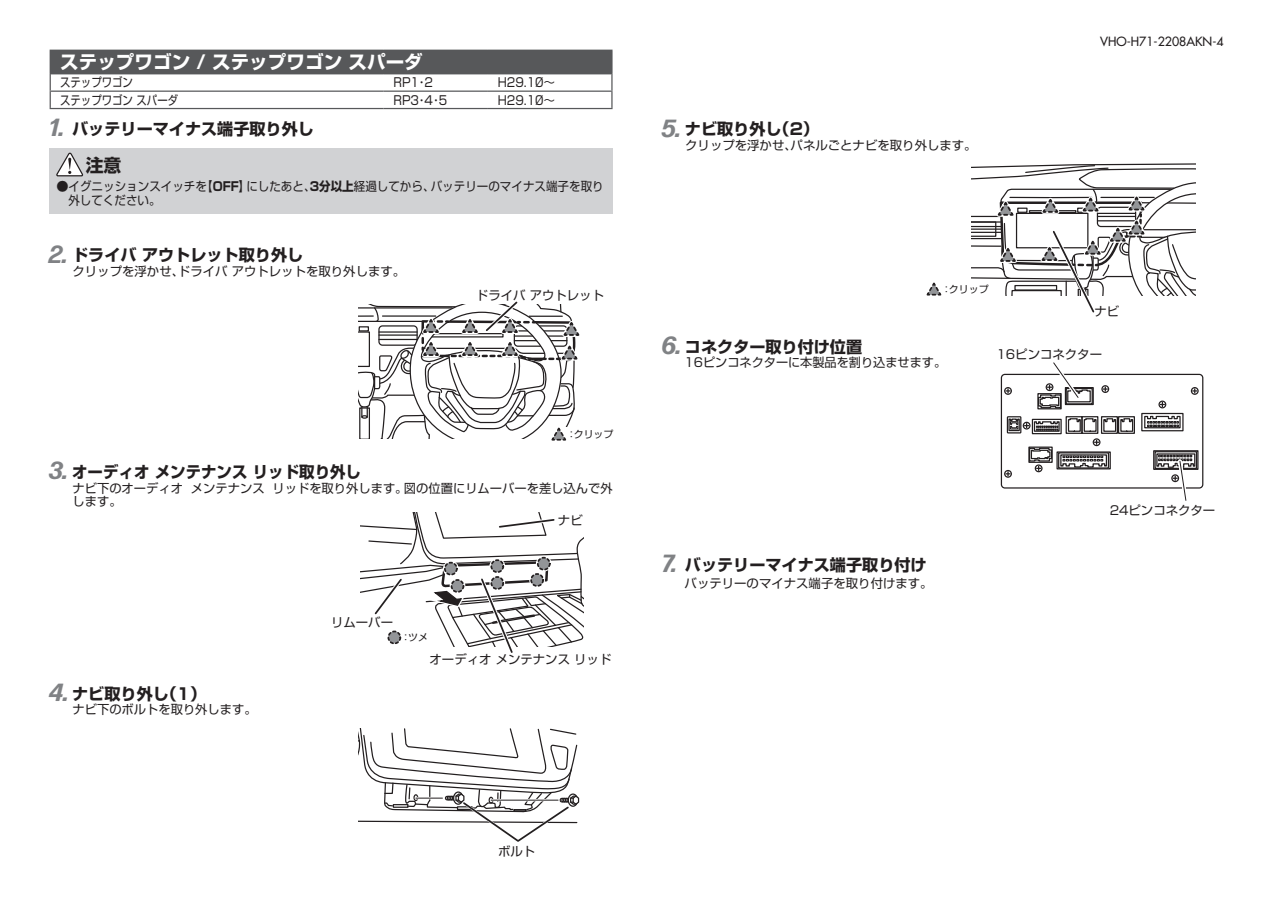
<style>
.page{position:relative;width:1275px;height:903px;background:#fff}
.page>*{position:absolute;margin:0;border:0;box-sizing:border-box;transform-origin:0 0}
.t1{font:italic 700 24.85px "Forma DJR Deck";color:#808285}
.t2{font:700 18.55px "Shin Go Pro";color:#fff}
.t3{font:700 17.85px "Shin Go Pro";color:#231f20}
.t4{font:700 16.1px "Shin Go Pro";color:#231f20}
.t5{font:700 16.1px "Shin Go Pro";color:#231f20;scale:.96 1}
.t6{font:12.42px/13.7px "Shin Go Pro";color:#231f20}
.t7{font:12.42px "Shin Go Pro";color:#231f20;scale:.93 1}
.t8{font:12.42px "Shin Go Pro";color:#231f20;scale:.9 1}
.t9{font:12.42px "Shin Go Pro";color:#231f20;scale:.84 1}
.t10{font:12.42px "Futura";color:#231f20}
.t11{font:700 12.42px "Shin Go Pro";color:#231f20;scale:.93 1}
.t12{font:9.97px "Shin Go Pro";color:#231f20}
.s1{font-weight:700}
</style>
<div class="page">
<div style="left:50px;top:50px;width:562px;height:24px;background:#57585a"></div>
<hr style="left:488px;top:50px;width:125px;height:1px;background:#57585a">
<hr style="left:611px;top:51px;width:2px;height:23px;background:#57585a">
<svg style="left:50px;top:74px;width:1px;height:34px"></svg>
<svg style="left:611px;top:74px;width:2px;height:34px"></svg>
<hr style="left:50px;top:91px;width:334px;height:1px;background:#57585a">
<hr style="left:488px;top:91px;width:125px;height:1px;background:#57585a">
<hr style="left:50px;top:108px;width:334px;height:1px;background:#57585a">
<hr style="left:488px;top:108px;width:125px;height:1px;background:#57585a">
<hr style="left:384px;top:91px;width:104px;height:1px;background:#57585a">
<hr style="left:384px;top:108px;width:104px;height:1px;background:#57585a">
<div style="left:50px;top:148px;width:563px;height:66px;background:#d1d2d4"></div>
<svg style="left:56px;top:152px;width:27px;height:25px"></svg>
<svg style="left:972px;top:163px;width:223px;height:150px"></svg>
<svg style="left:360px;top:513px;width:224px;height:140px"></svg>
<div style="left:386px;top:630px;width:46px;height:15px;background:#fff"></div>
<div style="left:388px;top:631px;width:12px;height:12px;background:#939598;border-radius:50%"></div>
<div style="left:387px;top:630px;width:14px;height:14px;border:2px dashed #231f20;border-radius:50%"></div>
<svg style="left:358px;top:729px;width:222px;height:113px"></svg>
<svg style="left:358px;top:301px;width:222px;height:140px"></svg>
<div style="left:926px;top:282px;width:66px;height:15px;background:#fff"></div>
<svg style="left:926px;top:282px;width:15px;height:14px"></svg>
<div style="left:1101px;top:416px;width:17px;height:18px;border:1px solid #231f20"></div>
<div style="left:1065px;top:416px;width:18px;height:18px;border:1px solid #231f20"></div>
<svg style="left:1067px;top:417px;width:29px;height:15px"></svg>
<div style="left:1081px;top:416px;width:17px;height:18px;border:1px solid #231f20"></div>
<svg style="left:1103px;top:417px;width:30px;height:15px"></svg>
<div style="left:1118px;top:416px;width:17px;height:18px;border:1px solid #231f20"></div>
<div style="left:1191px;top:387px;width:8px;height:8px;border:1px solid #231f20;border-radius:50%"></div>
<svg style="left:1193px;top:389px;width:4px;height:4px"></svg>
<div style="left:1158px;top:401px;width:8px;height:7px;border:1px solid #231f20;border-radius:50%"></div>
<svg style="left:1160px;top:403px;width:4px;height:3px"></svg>
<div style="left:1101px;top:385px;width:8px;height:8px;border:1px solid #231f20;border-radius:50%"></div>
<svg style="left:1103px;top:387px;width:4px;height:4px"></svg>
<div style="left:1093px;top:438px;width:7px;height:8px;border:1px solid #231f20;border-radius:50%"></div>
<div style="left:1035px;top:464px;width:7px;height:8px;border:1px solid #231f20;border-radius:50%"></div>
<div style="left:1004px;top:470px;width:8px;height:8px;border:1px solid #231f20;border-radius:50%"></div>
<svg style="left:1006px;top:472px;width:4px;height:4px"></svg>
<div style="left:1004px;top:387px;width:8px;height:8px;border:1px solid #231f20;border-radius:50%"></div>
<svg style="left:1006px;top:389px;width:4px;height:4px"></svg>
<div style="left:1141px;top:413px;width:42px;height:18px;border:1px solid #231f20"></div>
<svg style="left:1144px;top:415px;width:37px;height:14px"></svg>
<div style="left:1032px;top:419px;width:30px;height:15px;border:1px solid #231f20"></div>
<div style="left:1056px;top:451px;width:55px;height:18px;border:1px solid #231f20"></div>
<div style="left:1058px;top:452px;width:51px;height:17px;border:1px solid #231f20"></div>
<svg style="left:1060px;top:454px;width:48px;height:14px"></svg>
<div style="left:1153px;top:450px;width:45px;height:20px;border:1px solid #231f20"></div>
<div style="left:1154px;top:451px;width:43px;height:18px;border:1px solid #231f20"></div>
<div style="left:1001px;top:374px;width:202px;height:115px;border:1px solid #231f20;border-radius:4px"></div>
<svg style="left:1030px;top:448px;width:21px;height:22px"></svg>
<div style="left:1028px;top:446px;width:25px;height:17px;border:1px solid #231f20"></div>
<div style="left:1007px;top:416px;width:14px;height:17px;border:1px solid #231f20"></div>
<svg style="left:1008px;top:418px;width:52px;height:14px"></svg>
<svg style="left:1156px;top:453px;width:40px;height:48px"></svg>
<svg style="left:1037px;top:362px;width:57px;height:47px"></svg>
<h2 class="t2" style="left:60px;top:47px;width:364px">ステップワゴン / ステップワゴンスパーダ</h2>
<p class="t9" style="left:60px;top:72px;width:88px">ステップワゴン</p>
<p class="t8" style="left:425px;top:72px;width:11px">2</p>
<p class="t8" style="left:394px;top:72px;width:39px">RP ・1</p>
<p class="t8" style="left:498px;top:72px;width:65px">H29.10〜</p>
<p class="t9" style="left:60px;top:90px;width:142px">ステップワゴンスパーダ</p>
<p class="t4" style="left:72px;top:116px;width:243px">バッテリーマイナス端子取り外し</p>
<h1 class="t1" style="left:50px;top:112px;width:16px">1.</h1>
<p class="t8" style="left:394px;top:90px;width:39px">RP ・3</p>
<p class="t8" style="left:425px;top:90px;width:20px">・4</p>
<p class="t8" style="left:439px;top:90px;width:11px">5</p>
<p class="t8" style="left:498px;top:90px;width:65px">H29.10〜</p>
<h3 class="t3" style="left:86px;top:152px;width:37px">注意</h3>
<p class="t11" style="left:201px;top:177px;width:54px">【OFF】</p>
<p class="t6" style="left:68px;top:178px;width:140px;text-indent:-12px">●イグニッションスイッチを外してください。</p>
<p class="t7" style="left:246px;top:176px;width:204px">にしたあと <span class="s1">3</span>、<span class="s1">分以上</span>経過してから、</p>
<p class="t7" style="left:431px;top:176px;width:188px">バッテリーのマイナス端子を取り</p>
<h1 class="t1" style="left:50px;top:238px;width:20px">2.</h1>
<p class="t4" style="left:72px;top:243px;width:233px">ドライバアウトレット取り外し</p>
<p class="t6" style="left:178px;top:263px;width:229px">ドライバアウトレットを取り外します。</p>
<p class="t6" style="left:73px;top:263px;width:113px">クリップを浮かせ、</p>
<h1 class="t1" style="left:50px;top:455px;width:20px">3.</h1>
<p class="t5" style="left:72px;top:459px;width:302px">オーディオメンテナンスリッド取り外し</p>
<p class="t6" style="left:476px;top:287px;width:130px">ドライバアウトレット</p>
<p class="t12" style="left:574px;top:426px;width:41px">クリップ</p>
<p class="t12" style="left:566px;top:426px;width:11px">：</p>
<p class="t6" style="left:73px;top:480px;width:112px">ナビ下のオーディオします。</p>
<p class="t6" style="left:191px;top:480px;width:75px">メンテナンス</p>
<p class="t6" style="left:404px;top:480px;width:210px">図の位置にリムーバーを差し込んで外</p>
<p class="t6" style="left:273px;top:480px;width:137px">リッドを取り外します。</p>
<p class="t6" style="left:558px;top:511px;width:26px">ナビ</p>
<h1 class="t1" style="left:50px;top:676px;width:21px">4.</h1>
<p class="t4" style="left:72px;top:681px;width:98px">ナビ取り外し</p>
<p class="t4" style="left:161px;top:681px;width:47px">)1(</p>
<p class="t6" style="left:73px;top:701px;width:186px">ナビ下のボルトを取り外します。</p>
<p class="t6" style="left:331px;top:614px;width:64px">リムーバー</p>
<p class="t12" style="left:408px;top:629px;width:21px">ツメ</p>
<p class="t12" style="left:401px;top:629px;width:11px">：</p>
<p class="t6" style="left:430px;top:651px;width:183px">オーディオメンテナンスリッド</p>
<h1 class="t1" style="left:662px;top:112px;width:21px">5.</h1>
<p class="t4" style="left:685px;top:116px;width:98px">ナビ取り外し</p>
<p class="t4" style="left:773px;top:116px;width:47px">)2(</p>
<p class="t6" style="left:791px;top:137px;width:188px">パネルごとナビを取り外します。</p>
<p class="t6" style="left:685px;top:137px;width:113px">クリップを浮かせ、</p>
<p class="t10" style="left:1100px;top:34px;width:125px">VHO H- 71-2208AKN-4</p>
<p class="t12" style="left:949px;top:281px;width:41px">クリップ</p>
<p class="t12" style="left:941px;top:281px;width:11px">：</p>
<h1 class="t1" style="left:662px;top:329px;width:21px">6.</h1>
<p class="t4" style="left:685px;top:334px;width:179px">コネクター取り付け位置</p>
<p class="t6" style="left:685px;top:354px;width:263px">16ピンコネクターに本製品を割り込ませます。</p>
<p class="t6" style="left:1094px;top:303px;width:26px">ナビ</p>
<p class="t6" style="left:996px;top:346px;width:107px">16ピンコネクター</p>
<h1 class="t1" style="left:662px;top:547px;width:17px">7.</h1>
<p class="t4" style="left:685px;top:552px;width:243px">バッテリーマイナス端子取り付け</p>
<p class="t6" style="left:685px;top:575px;width:250px">バッテリーのマイナス端子を取り付けます。</p>
<p class="t6" style="left:1110px;top:502px;width:107px">24ピンコネクター</p>
<p class="t6" style="left:498px;top:842px;width:39px">ボルト</p>
</div>
